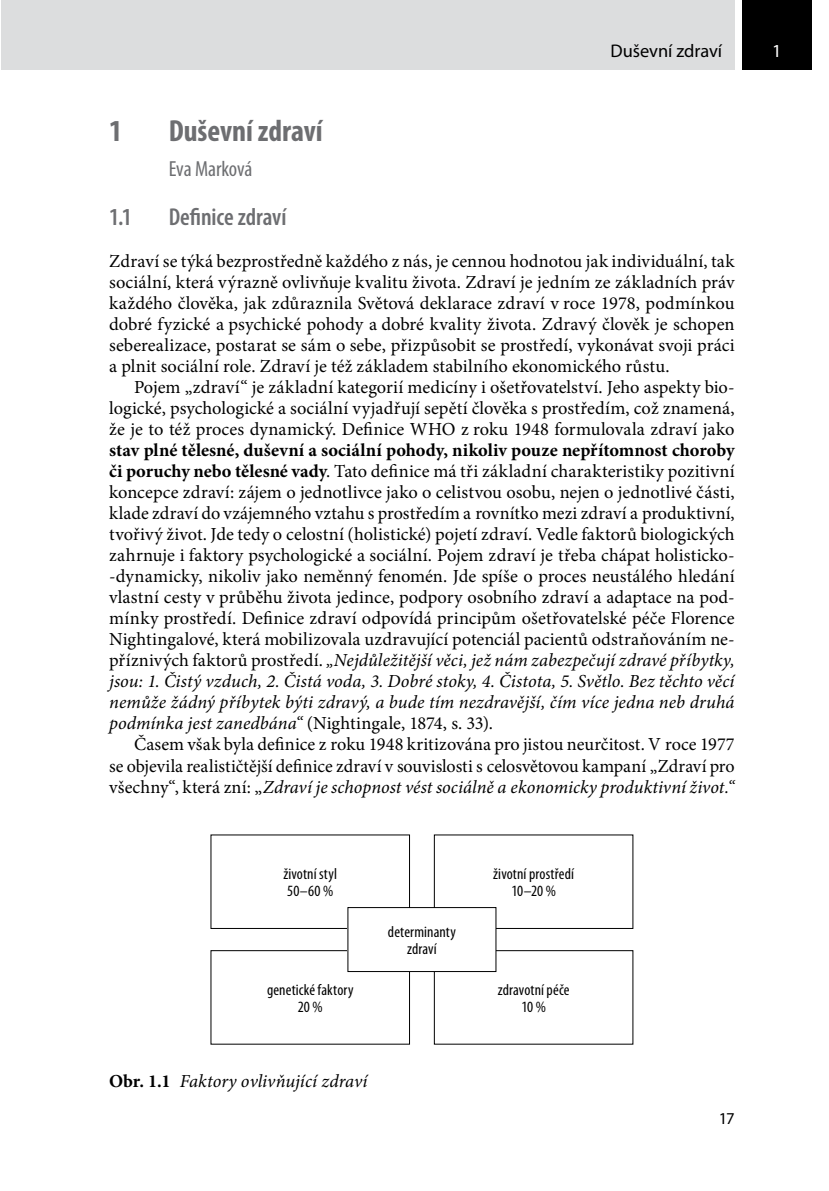
<style>
.page{position:relative;width:829px;height:1191px;background:#fff}
.page>*{position:absolute;margin:0;border:0;box-sizing:border-box;transform-origin:0 0}
._1_nadpis{font:700 condensed 30.62px "Myriad Pro";color:#6d6e71}
._2_2_nadpis{font:600 condensed 24.5px "Myriad Pro";color:#6d6e71}
.autor_pod_nadpisem{font:condensed 21.88px "Myriad Pro";letter-spacing:-.005em;color:#6d6e71}
.text{font:18.38px/21px "Minion Pro";color:#000;text-align:justify}
.text_prvni{font:18.38px/21px "Minion Pro";letter-spacing:.005em;color:#000;text-align:justify}
.tabulka_obrazek_popi{font:italic 18.38px "Minion Pro";color:#000}
.t1{font:18.38px "Myriad Pro";letter-spacing:-.005em;color:#000}
.t2{font:18.38px "Myriad Pro";color:#fff}
.t3{font:16.62px "Myriad Pro";color:#000}
.schema{font:condensed 15.75px/17.5px "Myriad Pro";letter-spacing:.01em;color:#000;text-align:center}
.s1{font-weight:700}
.s2{font-style:italic}
.s3{font-weight:700;font-style:normal}
</style>
<div class="page">
<div style="left:742px;top:0;width:69px;height:69px;background:#000"></div>
<div style="left:1px;top:0;width:733px;height:69px;background:#dcddde"></div>
<div style="left:210px;top:834px;width:200px;height:95px;border:1px solid #000"></div>
<div style="left:210px;top:950px;width:200px;height:94px;border:1px solid #000"></div>
<div style="left:434px;top:834px;width:199px;height:95px;border:1px solid #000"></div>
<div style="left:434px;top:950px;width:199px;height:94px;border:1px solid #000"></div>
<div style="left:348px;top:907px;width:148px;height:64px;background:#fff"></div>
<div style="left:347px;top:907px;width:149px;height:65px;border:1px solid #000"></div>
<p class="t1" style="left:610px;top:40px;width:113px">Duševní zdraví</p>
<p class="t2" style="left:772px;top:40px;width:11px">1</p>
<p class="_1_nadpis" style="left:109px;top:112px;width:15px">1</p>
<p class="_1_nadpis" style="left:169px;top:112px;width:155px">Duševní zdraví</p>
<p class="autor_pod_nadpisem" style="left:169px;top:156px;width:85px">Eva Marková</p>
<p class="_2_2_nadpis" style="left:109px;top:202px;width:24px">1.1</p>
<p class="_2_2_nadpis" style="left:169px;top:202px;width:119px">Definice zdraví</p>
<p class="text_prvni" style="left:109px;top:251px;width:627px">Zdraví se týká bezprostředně každého z nás, je cennou hodnotou jak individuální, tak sociální, která výrazně ovlivňuje kvalitu života. Zdraví je jedním ze základních práv každého člověka, jak zdůraznila Světová deklarace zdraví v roce 1978, podmínkou dobré fyzické a psychické pohody a dobré kvality života. Zdravý člověk je schopen seberealizace, postarat se sám o sebe, přizpůsobit se prostředí, vykonávat svoji práci a plnit sociální role. Zdraví je též základem stabilního ekonomického růstu.</p>
<p class="text" style="left:109px;top:377px;width:627px;text-indent:25px">Pojem „zdraví“ je základní kategorií medicíny i ošetřovatelství. Jeho aspekty bio&shy;logické, psychologické a sociální vyjadřují sepětí člověka s prostředím, což znamená, že je to též proces dynamický. Definice WHO z roku 1948 formulovala zdraví jako <span class="s1">stav plné tělesné, duševní a sociální pohody, nikoliv pouze nepřítomnost choroby či poruchy nebo tělesné vady</span>. Tato definice má tři základní charakteristiky pozitivní koncepce zdraví: zájem o jednotlivce jako o celistvou osobu, nejen o jednotlivé části, klade zdraví do vzájemného vztahu s prostředím a rovnítko mezi zdraví a produktivní, tvořivý život. Jde tedy o celostní (holistické) pojetí zdraví. Vedle faktorů biologických zahrnuje i faktory psychologické a sociální. Pojem zdraví je třeba chápat holisticko--dynamicky, nikoliv jako neměnný fenomén. Jde spíše o proces neustálého hledání vlastní cesty v průběhu života jedince, podpory osobního zdraví a adaptace na pod&shy;mínky prostředí. Definice zdraví odpovídá principům ošetřovatelské péče Florence Nightingalové, která mobilizovala uzdravující potenciál pacientů odstraňováním ne&shy;příznivých faktorů prostředí. <span class="s2">„Nejdůležitější věci, jež nám zabezpečují zdravé příbytky, jsou: 1. Čistý vzduch, 2. Čistá voda, 3. Dobré stoky, 4. Čistota, 5. Světlo. Bez těchto věcí nemůže žádný příbytek býti zdravý, a bude tím nezdravější, čím více jedna neb druhá podmínka jest zanedbána“</span> (Nightingale, 1874, s. 33).</p>
<p class="text" style="left:109px;top:734px;width:627px;text-indent:25px">Časem však byla definice z roku 1948 kritizována pro jistou neurčitost. V roce 1977 se objevila realističtější definice zdraví v souvislosti s celosvětovou kampaní „Zdraví pro všechny“, která zní: „<span class="s2">Zdraví je schopnost vést sociálně a ekonomicky produktivní život.“</span></p>
<p class="schema" style="left:283px;top:864px;width:55px">životní styl</p>
<p class="schema" style="left:287px;top:882px;width:47px">50–60 %</p>
<p class="schema" style="left:267px;top:980px;width:88px">genetické faktory</p>
<p class="schema" style="left:298px;top:998px;width:26px">20 %</p>
<p class="schema" style="left:388px;top:922px;width:69px">determinanty zdraví</p>
<p class="tabulka_obrazek_popi" style="left:109px;top:1068px;width:260px"><span class="s3">Obr. 1.1</span> Faktory ovlivňující zdraví</p>
<p class="schema" style="left:493px;top:864px;width:82px">životní prostředí</p>
<p class="schema" style="left:511px;top:882px;width:46px">10–20 %</p>
<p class="schema" style="left:497px;top:980px;width:73px">zdravotní péče</p>
<p class="schema" style="left:521px;top:998px;width:26px">10 %</p>
<p class="t3" style="left:718px;top:1108px;width:17px">17</p>
</div>
